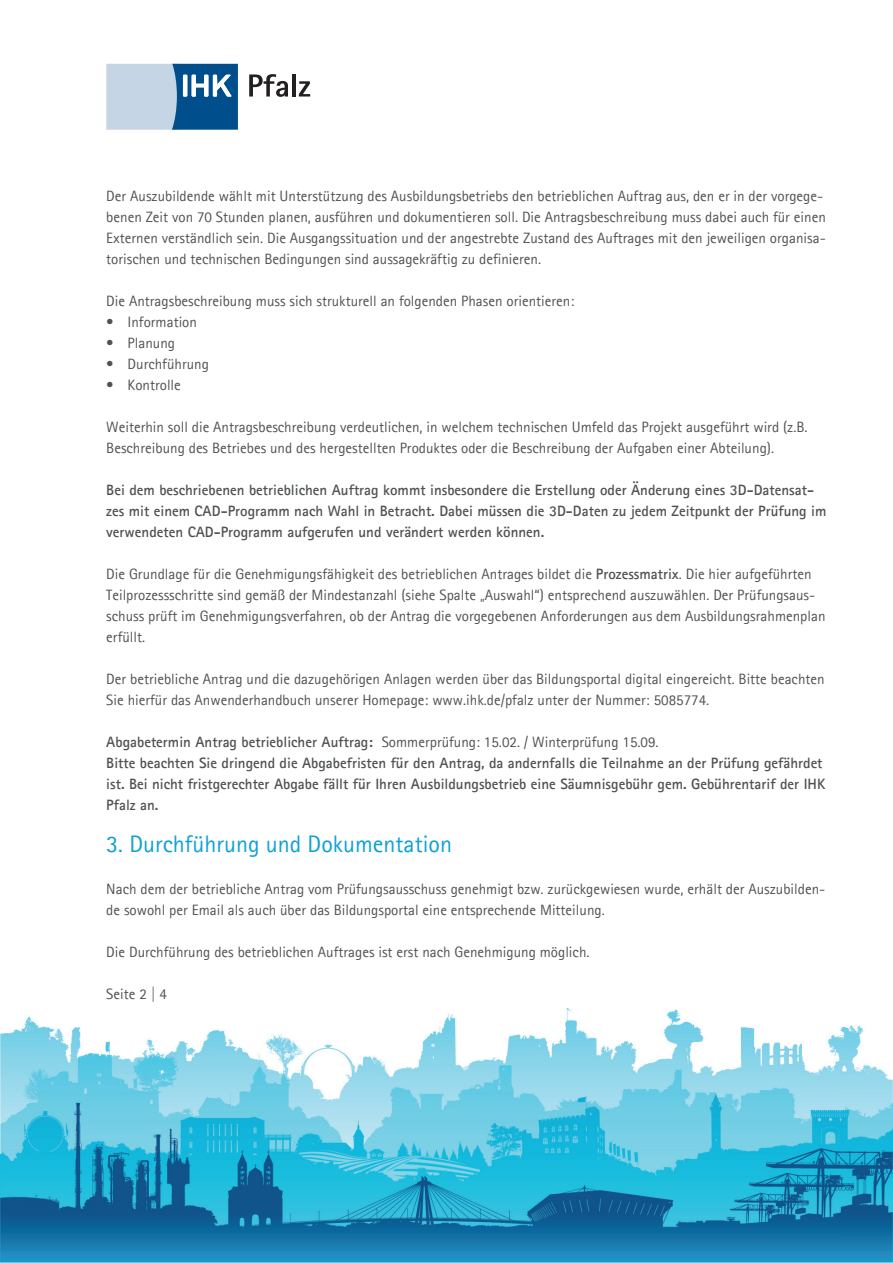
<style>
.page{position:relative;width:893px;height:1263px;background:#fff}
.page>*{position:absolute;margin:0;border:0;box-sizing:border-box;transform-origin:0 0}
.t1{font:24px "Agfa Rotis Sans Serif";color:#0da1d6}
.t2{font:15px/21px "Agfa Rotis Sans Serif";color:#4f5254}
.t3{font:700 15px/21px "Agfa Rotis Sans Serif";color:#4f5254}
.s1{font-weight:700}
.s2{font-weight:400}
</style>
<div class="page">
<img style="left:0;top:1008px;width:893px;height:255px">
<div style="left:106px;top:64px;width:72px;height:66px;background:#c5d5e5"></div>
<svg style="left:172px;top:64px;width:66px;height:66px"></svg>
<svg style="left:249px;top:74px;width:39px;height:23px"></svg>
<hr style="left:292px;top:74px;width:4px;height:23px;background:#231f20">
<svg style="left:299px;top:81px;width:11px;height:16px"></svg>
<p class="t2" style="left:106px;top:185px;width:721px">Der Auszubildende wählt mit Unterstützung des Ausbildungsbetriebs den betrieblichen Auftrag aus, den er in der vorgege&shy;benen Zeit von 70 Stunden planen, ausführen und dokumentieren soll. Die Antragsbeschreibung muss dabei auch für einen Externen verständlich sein. Die Ausgangssituation und der angestrebte Zustand des Auftrages mit den jeweiligen organisa&shy;torischen und technischen Bedingungen sind aussagekräftig zu definieren.</p>
<p class="t2" style="left:106px;top:290px;width:469px">Die Antragsbeschreibung muss sich strukturell an folgenden Phasen orientieren:</p>
<p class="t2" style="left:106px;top:311px;width:92px">• Information</p>
<p class="t2" style="left:106px;top:332px;width:70px">• Planung</p>
<p class="t2" style="left:106px;top:353px;width:104px">• Durchführung</p>
<p class="t2" style="left:106px;top:374px;width:76px">• Kontrolle</p>
<p class="t2" style="left:106px;top:416px;width:703px">Weiterhin soll die Antragsbeschreibung verdeutlichen, in welchem technischen Umfeld das Projekt ausgeführt wird (z.B.<br>Beschreibung des Betriebes und des hergestellten Produktes oder die Beschreibung der Aufgaben einer Abteilung).</p>
<p class="t3" style="left:106px;top:479px;width:722px">Bei dem beschriebenen betrieblichen Auftrag kommt insbesondere die Erstellung oder Änderung eines 3D-Datensat&shy;zes mit einem CAD-Programm nach Wahl in Betracht. Dabei müssen die 3D-Daten zu jedem Zeitpunkt der Prüfung im verwendeten CAD-Programm aufgerufen und verändert werden können.</p>
<p class="t2" style="left:106px;top:563px;width:721px">Die Grundlage für die Genehmigungsfähigkeit des betrieblichen Antrages bildet die <span class="s1">Prozessmatrix</span>. Die hier aufgeführten Teilprozessschritte sind gemäß der Mindestanzahl (siehe Spalte „Auswahl“) entsprechend auszuwählen. Der Prüfungsaus&shy;schuss prüft im Genehmigungsverfahren, ob der Antrag die vorgegebenen Anforderungen aus dem Ausbildungsrahmenplan erfüllt.</p>
<p class="t2" style="left:106px;top:668px;width:720px">Der betriebliche Antrag und die dazugehörigen Anlagen werden über das Bildungsportal digital eingereicht. Bitte beachten<br>Sie hierfür das Anwenderhandbuch unserer Homepage: www.ihk.de/pfalz unter der Nummer: 5085774.</p>
<p class="t3" style="left:106px;top:731px;width:720px">Abgabetermin Antrag betrieblicher Auftrag: <span class="s2">Sommerprüfung: 15.02. / Winterprüfung 15.09.<br></span>Bitte beachten Sie dringend die Abgabefristen für den Antrag, da andernfalls die Teilnahme an der Prüfung gefährdet ist. Bei nicht fristgerechter Abgabe fällt für Ihren Ausbildungsbetrieb eine Säumnisgebühr gem. Gebührentarif der IHK Pfalz an.</p>
<h1 class="t1" style="left:106px;top:830px;width:347px">3. Durchführung und Dokumentation</h1>
<p class="t2" style="left:106px;top:878px;width:720px">Nach dem der betriebliche Antrag vom Prüfungsausschuss genehmigt bzw. zurückgewiesen wurde, erhält der Auszubilden&shy;de sowohl per Email als auch über das Bildungsportal eine entsprechende Mitteilung.</p>
<p class="t2" style="left:106px;top:941px;width:485px">Die Durchführung des betrieblichen Auftrages ist erst nach Genehmigung möglich.</p>
<p class="t2" style="left:106px;top:983px;width:62px">Seite 2 | 4</p>
</div>
